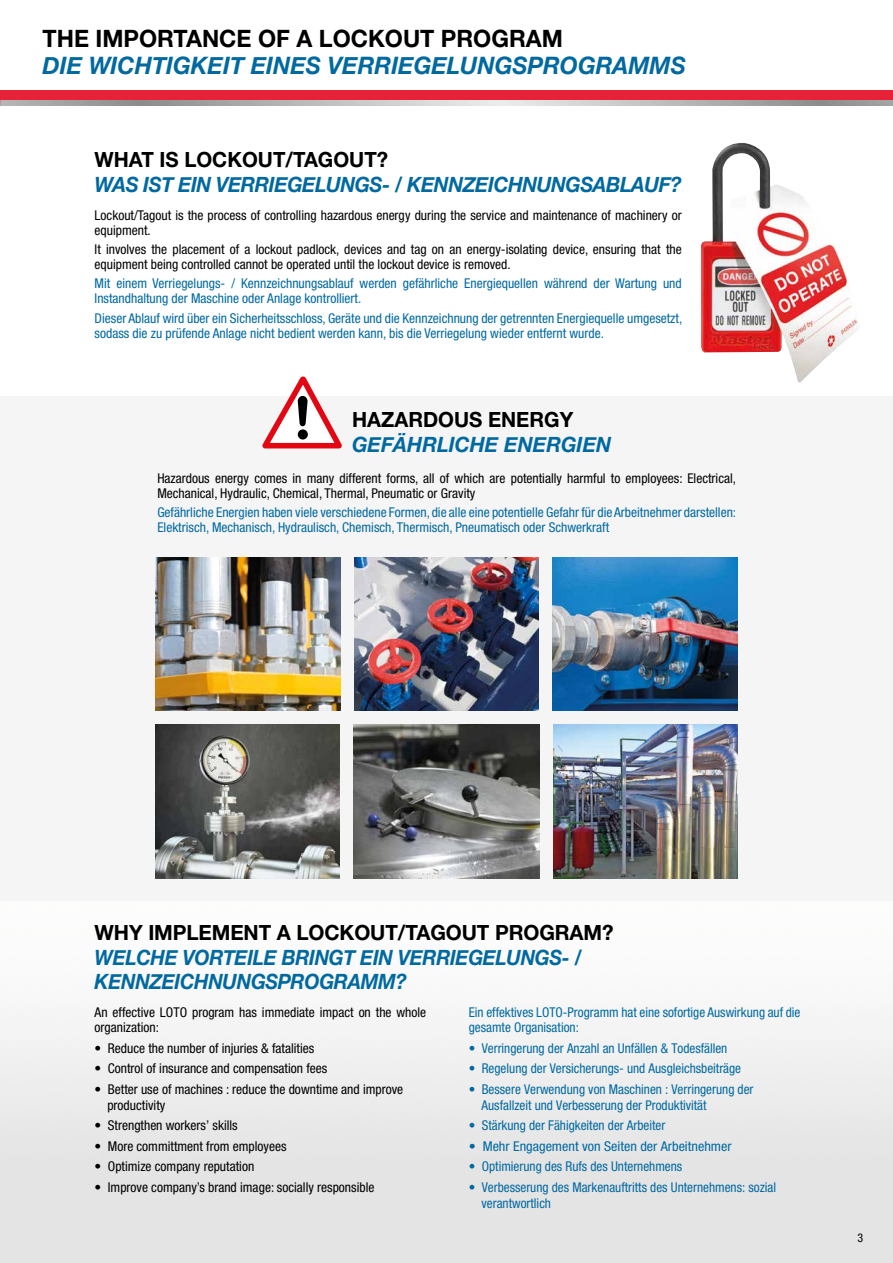
<style>
.page{position:relative;width:893px;height:1263px;background:#fff}
.page>*{position:absolute;margin:0;border:0;box-sizing:border-box;transform-origin:0 0}
.t1{font:italic 700 24px "Helvetica Neue";color:#0069a0}
.t2{font:700 24px "Helvetica Neue LT Std";color:#000}
.t3{font:700 21px "Helvetica Neue LT Std";letter-spacing:-.005em;color:#000}
.t4{font:italic 700 21px/24.8px "Helvetica Neue";letter-spacing:-.015em;color:#0069a0;scale:.93 1}
.t5{font:italic 700 21px "Helvetica Neue";letter-spacing:-.015em;color:#0069a0;scale:.95 1}
.t6{font:italic 700 21px "Helvetica Neue";letter-spacing:-.015em;color:#0069a0}
.t7{font:condensed 13.5px/15px "Helvetica Neue";color:#0069a0}
.t8{font:condensed 13.5px/15px "Helvetica Neue";color:#000}
.t9{font:condensed 13.5px/16.2px "Helvetica Neue LT Std";color:#0069a0}
.t10{font:condensed 13.5px/16.2px "Helvetica Neue LT Std";color:#000}
.t11{font:condensed 13.5px "Helvetica Neue LT Std";color:#0069a0;scale:1.05 1}
.t12{font:condensed 12px "Helvetica Neue LT Std";color:#000}
</style>
<div class="page">
<div style="left:0;top:90px;width:893px;height:16px;background:#e62239"></div>
<svg style="left:1px;top:100px;width:892px;height:6px;background:#b6b6b5"></svg>
<div style="left:0;top:396px;width:893px;height:504px;background:#f6f5f6"></div>
<img style="left:354px;top:557px;width:184px;height:154px">
<img style="left:156px;top:557px;width:185px;height:154px">
<img style="left:552px;top:557px;width:185px;height:154px">
<img style="left:553px;top:724px;width:184px;height:154px">
<img style="left:353px;top:724px;width:186px;height:154px">
<img style="left:156px;top:724px;width:183px;height:154px">
<svg style="left:262px;top:376px;width:80px;height:73px"></svg>
<img style="left:701px;top:143px;width:158px;height:240px">
<h1 class="t2" style="left:43px;top:24px;width:522px">THE IMPORTANCE OF A LOCKOUT PROGRAM</h1>
<h1 class="t1" style="left:43px;top:47px;width:645px">DIE WICHTIGKEIT EINES VERRIEGELUNGSPROGRAMMS</h1>
<h2 class="t3" style="left:95px;top:147px;width:295px">WHAT IS LOCKOUT/TAGOUT?</h2>
<h2 class="t5" style="left:95px;top:168px;width:620px">WAS IST EIN VERRIEGELUNGS- / KENNZEICHNUNGSABLAUF?</h2>
<p class="t8" style="left:95px;top:208px;width:589px">Lockout/Tagout is the process of controlling hazardous energy during the service and maintenance of machinery or equipment.</p>
<p class="t8" style="left:95px;top:242px;width:589px">It involves the placement of a lockout padlock, devices and tag on an energy-isolating device, ensuring that the equipment being controlled cannot be operated until the lockout device is removed.</p>
<p class="t7" style="left:95px;top:276px;width:589px">Mit einem Verriegelungs- / Kennzeichnungsablauf werden gefährliche Energiequellen während der Wartung und<br>Instandhaltung der Maschine oder Anlage kontrolliert.</p>
<p class="t7" style="left:95px;top:310px;width:589px">Dieser Ablauf wird über ein Sicherheitsschloss, Geräte und die Kennzeichnung der getrennten Energiequelle umgesetzt, sodass die zu prüfende Anlage nicht bedient werden kann, bis die Verriegelung wieder entfernt wurde.</p>
<h2 class="t3" style="left:352px;top:407px;width:223px">HAZARDOUS ENERGY</h2>
<h2 class="t6" style="left:352px;top:428px;width:261px">GEFÄHRLICHE ENERGIEN</h2>
<p class="t8" style="left:157px;top:471px;width:580px">Hazardous energy comes in many different forms, all of which are potentially harmful to employees: Electrical,<br>Mechanical, Hydraulic, Chemical, Thermal, Pneumatic or Gravity</p>
<p class="t7" style="left:157px;top:505px;width:580px">Gefährliche Energien haben viele verschiedene Formen, die alle eine potentielle Gefahr für die Arbeitnehmer darstellen:<br>Elektrisch, Mechanisch, Hydraulisch, Chemisch, Thermisch, Pneumatisch oder Schwerkraft</p>
<h2 class="t3" style="left:95px;top:919px;width:520px">WHY IMPLEMENT A LOCKOUT/TAGOUT PROGRAM?</h2>
<h2 class="t4" style="left:95px;top:945px;width:526px">WELCHE VORTEILE BRINGT EIN VERRIEGELUNGS- /<br>KENNZEICHNUNGSPROGRAMM?</h2>
<p class="t8" style="left:95px;top:1005px;width:333px">An effective LOTO program has immediate impact on the whole organization:</p>
<p class="t10" style="left:95px;top:1040px;width:221px">• Reduce the number of injuries &amp; fatalities</p>
<p class="t10" style="left:95px;top:1060px;width:234px">• Control of insurance and compensation fees</p>
<p class="t10" style="left:107px;top:1080px;width:297px;text-indent:-13px">• Better use of machines : reduce the downtime and improve productivity</p>
<p class="t10" style="left:95px;top:1117px;width:145px">• Strengthen workers’ skills</p>
<p class="t10" style="left:95px;top:1138px;width:193px">• More committment from employees</p>
<p class="t10" style="left:95px;top:1158px;width:161px">• Optimize company reputation</p>
<p class="t10" style="left:95px;top:1178px;width:281px">• Improve company’s brand image: socially responsible</p>
<p class="t7" style="left:469px;top:1005px;width:333px">Ein effektives LOTO-Programm hat eine sofortige Auswirkung auf die gesamte Organisation:</p>
<p class="t9" style="left:469px;top:1040px;width:260px">• Verringerung der Anzahl an Unfällen &amp; Todesfällen</p>
<p class="t9" style="left:469px;top:1060px;width:274px">• Regelung der Versicherungs- und Ausgleichsbeiträge</p>
<p class="t9" style="left:482px;top:1080px;width:273px;text-indent:-13px">• Bessere Verwendung von Maschinen : Verringerung der<br>Ausfallzeit und Verbesserung der Produktivität</p>
<p class="t9" style="left:469px;top:1117px;width:198px">• Stärkung der Fähigkeiten der Arbeiter</p>
<p class="t11" style="left:469px;top:1138px;width:252px">• Mehr Engagement von Seiten der Arbeitnehmer</p>
<p class="t9" style="left:469px;top:1158px;width:215px">• Optimierung des Rufs des Unternehmens</p>
<p class="t9" style="left:482px;top:1178px;width:296px;text-indent:-13px">• Verbesserung des Markenauftritts des Unternehmens: sozial verantwortlich</p>
<p class="t12" style="left:857px;top:1230px;width:7px">3</p>
</div>
